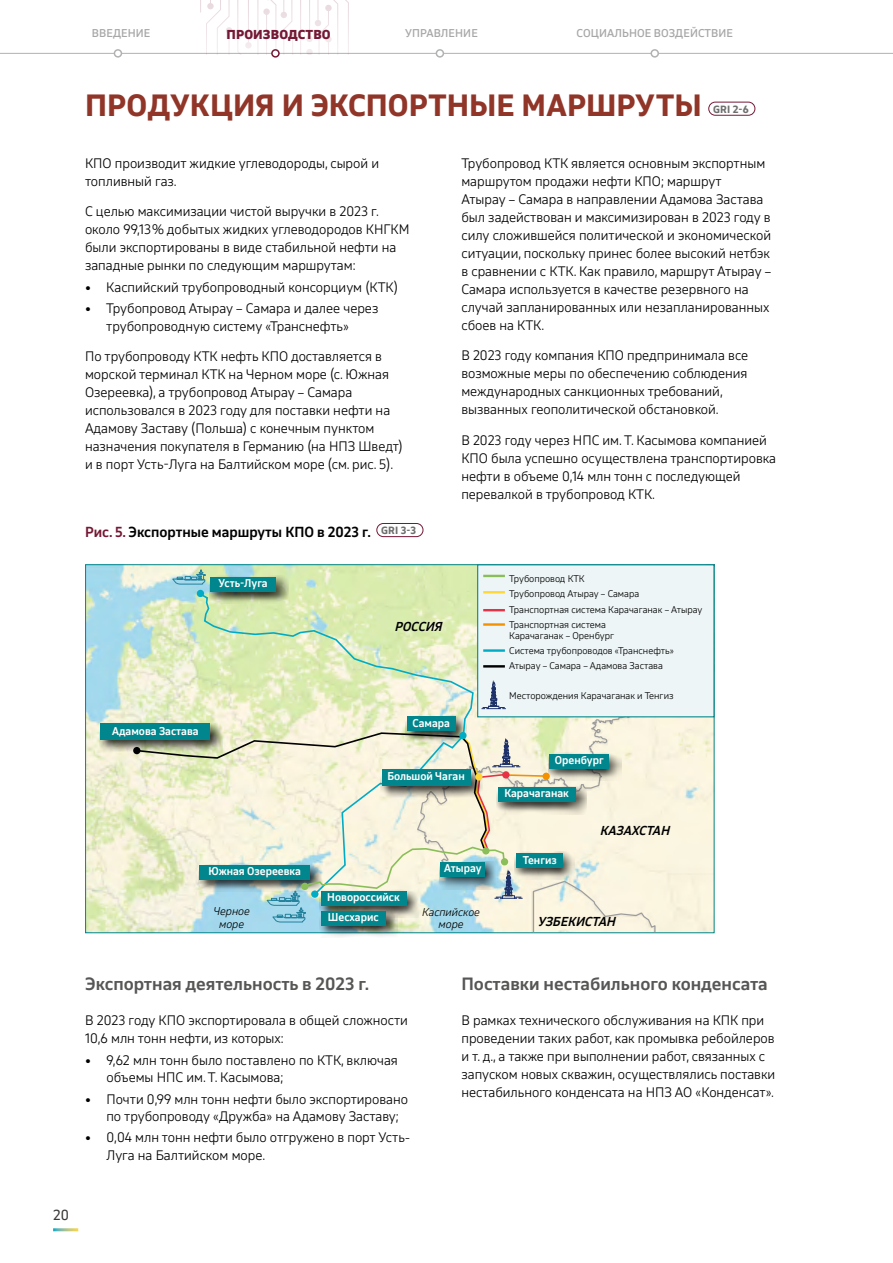
<style>
.page{position:relative;width:893px;height:1263px;background:#fff}
.page>*{position:absolute;margin:0;border:0;box-sizing:border-box;transform-origin:0 0}
.t1{font:800 28.5px "November LCG";letter-spacing:.005em;color:#903528}
.t2{font:700 16.5px "November LCG";color:#565655}
.t3{font:700 13.5px "November LCG";color:#000}
.t4{font:13.5px "November LCG";color:#3a3a39}
.t5{font:300 12.75px/18px "November LCG";color:#000}
.t6{font:italic 700 12px "November LCG";color:#000;scale:.96 1}
.t7{font:900 12px "November LCG";letter-spacing:.01em;color:#751835}
.t8{font:700 10.5px/19.6px "November LCG";color:#fff;scale:.96 1}
.t9{font:500 10.5px "November LCG";letter-spacing:.01em;color:#a7a7a8}
.t10{font:italic 300 10.5px/12.6px "November LCG";color:#000;text-align:center}
.t11{font:800 9.75px "November LCG";color:#6e6e6e}
.t12{font:300 9px/15.5px "November LCG";color:#000}
.s1{color:#751835}
</style>
<div class="page">
<div style="left:708px;top:102px;width:47px;height:14px;border:1px solid #751835;border-radius:7px"></div>
<div style="left:376px;top:523px;width:47px;height:14px;border:1px solid #751835;border-radius:7px"></div>
<img style="left:87px;top:566px;width:625px;height:365px">
<svg style="left:475px;top:690px;width:236px;height:181px;background:#f5f2db"></svg>
<div style="left:319px;top:909px;width:78px;height:29px;background:#000;opacity:.75"></div>
<div style="left:209px;top:576px;width:79px;height:28px;background:#000;opacity:.75"></div>
<div style="left:210px;top:577px;width:66px;height:15px;background:#00868c"></div>
<svg style="left:198px;top:592px;width:277px;height:139px;background:#d8e7ba"></svg>
<div style="left:197px;top:590px;width:7px;height:7px;background:#00abc5;border-radius:50%"></div>
<svg style="left:172px;top:569px;width:34px;height:16px"></svg>
<div style="left:477px;top:564px;width:237px;height:153px;background:#edf5f6;border:1px solid #00868c"></div>
<hr style="left:483px;top:575px;width:22px;height:2px;background:#8abe59">
<hr style="left:483px;top:591px;width:22px;height:2px;background:#ffd837">
<hr style="left:483px;top:609px;width:22px;height:2px;background:#e73144">
<hr style="left:483px;top:623px;width:22px;height:3px;background:#f39100">
<hr style="left:483px;top:649px;width:22px;height:3px;background:#00abc5">
<hr style="left:483px;top:665px;width:22px;height:2px;background:#000">
<svg style="left:481px;top:680px;width:25px;height:29px"></svg>
<svg style="left:135px;top:731px;width:521px;height:203px;background:#cddbcb"></svg>
<div style="left:99px;top:722px;width:123px;height:30px;background:#000;opacity:.75"></div>
<div style="left:100px;top:724px;width:110px;height:16px;background:#00868c"></div>
<div style="left:133px;top:747px;width:7px;height:7px;background:#000;border-radius:50%"></div>
<div style="left:475px;top:773px;width:7px;height:7px;background:#ffd837;border-radius:50%"></div>
<div style="left:459px;top:732px;width:8px;height:7px;background:#00abc5;border-radius:50%"></div>
<hr style="left:0;top:53px;width:893px;height:1px;background:#b1b2b3">
<div style="left:114px;top:50px;width:7px;height:7px;background:#fff;border-radius:50%"></div>
<div style="left:114px;top:49px;width:8px;height:9px;border:2px solid #b1b2b3;border-radius:50%"></div>
<div style="left:436px;top:50px;width:7px;height:7px;background:#fff;border-radius:50%"></div>
<div style="left:436px;top:49px;width:8px;height:9px;border:2px solid #b1b2b3;border-radius:50%"></div>
<div style="left:651px;top:50px;width:7px;height:7px;background:#fff;border-radius:50%"></div>
<div style="left:650px;top:49px;width:9px;height:9px;border:2px solid #b1b2b3;border-radius:50%"></div>
<svg style="left:200px;top:0;width:150px;height:53px"></svg>
<div style="left:272px;top:50px;width:7px;height:7px;background:#fff;border-radius:50%"></div>
<div style="left:271px;top:49px;width:9px;height:9px;border:2px solid #751835;border-radius:50%"></div>
<p class="t9" style="left:92px;top:25px;width:60px">ВВЕДЕНИЕ</p>
<p class="t7" style="left:227px;top:24px;width:106px">ПРОИЗВОДСТВО</p>
<p class="t9" style="left:405px;top:25px;width:74px">УПРАВЛЕНИЕ</p>
<p class="t9" style="left:577px;top:24px;width:158px">СОЦИАЛЬНОЕ ВОЗДЕЙСТВИЕ</p>
<h1 class="t1" style="left:85px;top:81px;width:618px">ПРОДУКЦИЯ И ЭКСПОРТНЫЕ МАРШРУТЫ</h1>
<p class="t11" style="left:713px;top:101px;width:37px">GRI 2-6</p>
<p class="t5" style="left:85px;top:154px;width:296px">КПО производит жидкие углеводороды, сырой и топливный газ.</p>
<p class="t5" style="left:85px;top:202px;width:326px">C целью максимизации чистой выручки в 2023 г. около 99,13 % добытых жидких углеводородов КНГКМ были экспортированы в виде стабильной нефти на западные рынки по следующим маршрутам:</p>
<p class="t5" style="left:85px;top:278px;width:315px">• Каспийский трубопроводный консорциум (КТК)</p>
<p class="t5" style="left:106px;top:300px;width:274px;line-height:17.2px;text-indent:-21px">• Трубопровод Атырау – Самара и далее через трубопроводную систему «Транснефть»</p>
<p class="t5" style="left:85px;top:347px;width:319px">По трубопроводу КТК нефть КПО доставляется в морской терминал КТК на Черном море (с. Южная Озереевка), а трубопровод Атырау – Самара использовался в 2023 году для поставки нефти на Адамову Заставу (Польша) с конечным пунктом назначения покупателя в Германию (на НПЗ Шведт) и в порт Усть-Луга на Балтийском море (см. рис. 5).</p>
<p class="t5" style="left:461px;top:154px;width:311px">Трубопровод КТК является основным экспортным маршрутом продажи нефти КПО; маршрут<br>Атырау – Самара в направлении Адамова Застава был задействован и максимизирован в 2023 году в силу сложившейся политической и экономической ситуации, поскольку принес более высокий нетбэк в сравнении с КТК. Как правило, маршрут Атырау – Самара используется в качестве резервного на случай запланированных или незапланированных сбоев на КТК.</p>
<p class="t5" style="left:461px;top:346px;width:288px">В 2023 году компания КПО предпринимала все возможные меры по обеспечению соблюдения международных санкционных требований, вызванных геополитической обстановкой.</p>
<p class="t5" style="left:461px;top:431px;width:316px">В 2023 году через НПС им. Т. Касымова компанией КПО была успешно осуществлена транспортировка нефти в объеме 0,14 млн тонн с последующей перевалкой в трубопровод КТК.</p>
<p class="t3" style="left:85px;top:521px;width:333px"><span class="s1">Рис. 5.</span> Экспортные маршруты КПО в 2023 г. <sup>GRI</sup> <sup>3-3</sup></p>
<p class="t8" style="left:112px;top:720px;width:92px">Адамова Застава</p>
<p class="t8" style="left:219px;top:573px;width:53px">Усть-Луга</p>
<p class="t12" style="left:509px;top:570px;width:195px">Трубопровод КТК<br>Трубопровод Атырау – Самара<br>Транспортная система Карачаганак – Атырау<br>Транспортная система</p>
<p class="t12" style="left:509px;top:628px;width:166px;line-height:14.9px">Карачаганак – Оренбург<br>Система трубопроводов «Транснефть»<br>Атырау – Самара – Адамова Застава</p>
<p class="t12" style="left:509px;top:687px;width:166px">Месторождения Карачаганак и Тенгиз</p>
<p class="t6" style="left:395px;top:617px;width:55px">РОССИЯ</p>
<p class="t8" style="left:412px;top:713px;width:41px">Самара</p>
<p class="t8" style="left:208px;top:861px;width:98px">Южная Озереевка</p>
<p class="t8" style="left:387px;top:766px;width:82px">Большой Чаган</p>
<p class="t8" style="left:444px;top:858px;width:40px">Атырау</p>
<p class="t8" style="left:327px;top:887px;width:77px">Новороссийск<br>Шесхарис</p>
<p class="t10" style="left:213px;top:905px;width:38px">Черное море</p>
<p class="t10" style="left:422px;top:905px;width:59px">Каспийское море</p>
<p class="t8" style="left:555px;top:750px;width:52px">Оренбург</p>
<p class="t8" style="left:504px;top:783px;width:69px">Карачаганак</p>
<p class="t8" style="left:523px;top:850px;width:37px">Тенгиз</p>
<p class="t6" style="left:600px;top:820px;width:78px">КАЗАХСТАН</p>
<p class="t6" style="left:537px;top:912px;width:87px">УЗБЕКИСТАН</p>
<p class="t2" style="left:85px;top:971px;width:286px">Экспортная деятельность в 2023 г.</p>
<p class="t5" style="left:85px;top:1011px;width:324px">В 2023 году КПО экспортировала в общей сложности<br>10,6 млн тонн нефти, из которых:</p>
<p class="t5" style="left:106px;top:1051px;width:293px;line-height:17.2px;text-indent:-21px">• 9,62 млн тонн было поставлено по КТК, включая объемы НПС им. Т. Касымова;</p>
<p class="t5" style="left:106px;top:1090px;width:303px;line-height:17.2px;text-indent:-21px">• Почти 0,99 млн тонн нефти было экспортировано по трубопроводу «Дружба» на Адамову Заставу;</p>
<p class="t5" style="left:106px;top:1128px;width:305px;line-height:17.2px;text-indent:-21px">• 0,04 млн тонн нефти было отгружено в порт Усть-<br>Луга на Балтийском море.</p>
<p class="t2" style="left:461px;top:971px;width:308px">Поставки нестабильного конденсата</p>
<p class="t5" style="left:461px;top:1011px;width:315px">В рамках технического обслуживания на КПК при проведении таких работ, как промывка ребойлеров и т. д., а также при выполнении работ, связанных с запуском новых скважин, осуществлялись поставки нестабильного конденсата на НПЗ АО «Конденсат».</p>
<p class="t4" style="left:53px;top:1204px;width:17px">20</p>
</div>
